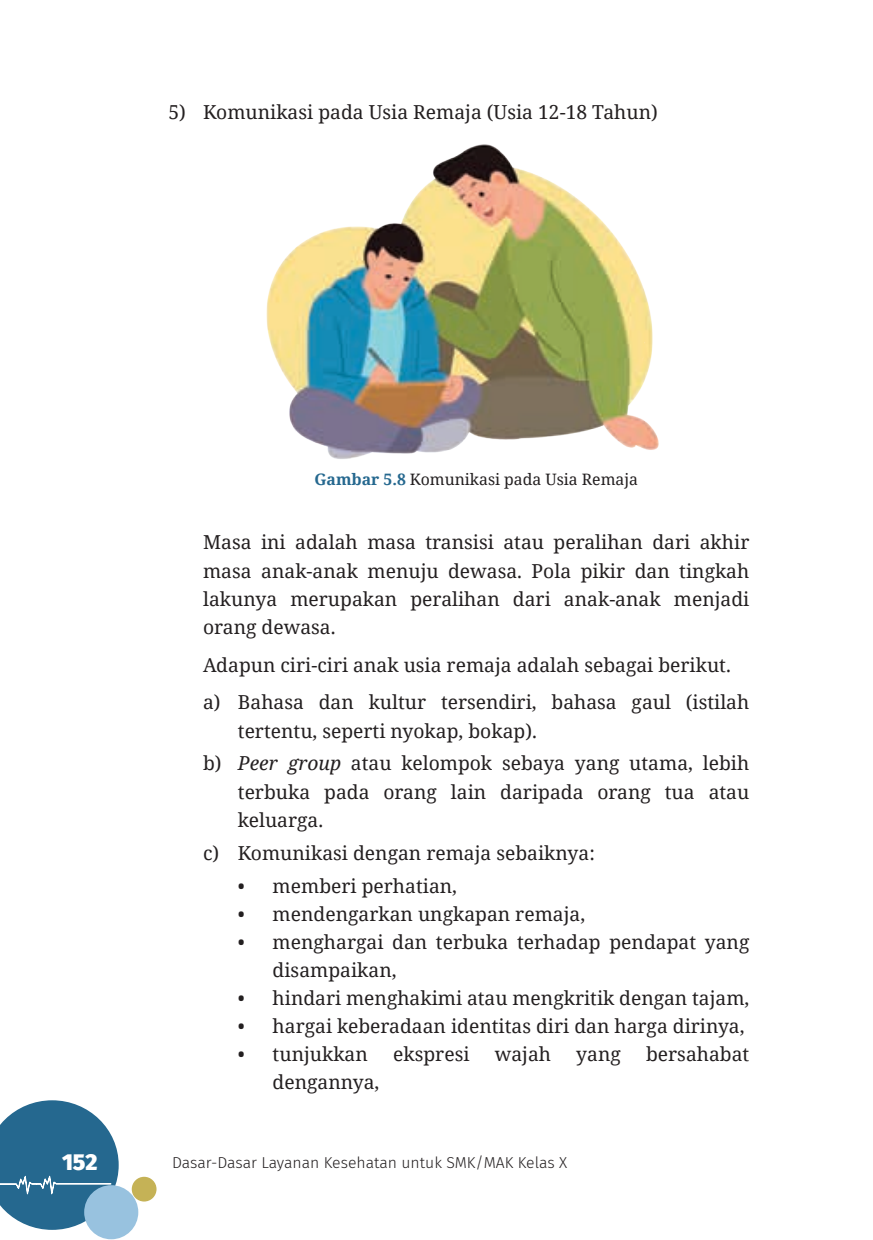
<style>
.page{position:relative;width:873px;height:1240px;background:#fff}
.page>*{position:absolute;margin:0;border:0;box-sizing:border-box;transform-origin:0 0}
.t1{font:900 22.75px "Fira Sans";color:#fff}
.t2{font:19.25px/28px "Noto Serif";color:#231f20}
.t3{font:300 15.75px "Fira Sans";color:#231f20}
.t4{font:15.75px "Noto Serif";color:#231f20}
.s1{font-weight:700;color:#25688f}
.s2{font-style:italic}
</style>
<div class="page">
<div style="left:84px;top:1184px;width:54px;height:54px;background:#98c2df;border-radius:50%"></div>
<div style="left:132px;top:1176px;width:24px;height:25px;background:#c5b256;border-radius:50%"></div>
<svg style="left:0;top:1100px;width:119px;height:129px"></svg>
<img style="left:266px;top:144px;width:393px;height:315px">
<p class="t2" style="left:168px;top:98px;width:490px">5) Komunikasi pada Usia Remaja (Usia 12-18 Tahun)</p>
<p class="t4" style="left:314px;top:468px;width:325px"><span class="s1">Gambar 5.8</span> Komunikasi pada Usia Remaja</p>
<p class="t2" style="left:203px;top:527px;width:547px;text-align:justify">Masa ini adalah masa transisi atau peralihan dari akhir masa anak-anak menuju dewasa. Pola pikir dan tingkah lakunya merupakan peralihan dari anak-anak menjadi orang dewasa.</p>
<p class="t2" style="left:203px;top:644px;width:547px;line-height:38px">Adapun ciri-ciri anak usia remaja adalah sebagai berikut. a) Bahasa dan kultur tersendiri, bahasa gaul (istilah</p>
<p class="t2" style="left:203px;top:713px;width:547px;line-height:32.9px;text-indent:35px">tertentu, seperti nyokap, bokap).<br>b) <span class="s2">Peer group</span> atau kelompok sebaya yang utama, lebih</p>
<p class="t2" style="left:238px;top:776px;width:512px">terbuka pada orang lain daripada orang tua atau keluarga.</p>
<p class="t2" style="left:203px;top:837px;width:393px">c) Komunikasi dengan remaja sebaiknya:</p>
<p class="t2" style="left:238px;top:870px;width:221px">• memberi perhatian,</p>
<p class="t2" style="left:238px;top:898px;width:348px">• mendengarkan ungkapan remaja,</p>
<p class="t2" style="left:272px;top:926px;width:478px;text-indent:-35px">• menghargai dan terbuka terhadap pendapat yang disampaikan,</p>
<p class="t2" style="left:238px;top:982px;width:512px">• hindari menghakimi atau mengkritik dengan tajam,</p>
<p class="t2" style="left:238px;top:1010px;width:508px">• hargai keberadaan identitas diri dan harga dirinya,</p>
<p class="t2" style="left:238px;top:1038px;width:131px">• tunjukkan</p>
<p class="t2" style="left:393px;top:1038px;width:78px">ekspresi</p>
<p class="t2" style="left:494px;top:1038px;width:58px">wajah</p>
<p class="t2" style="left:576px;top:1038px;width:46px">yang</p>
<p class="t2" style="left:645px;top:1038px;width:105px">bersahabat</p>
<p class="t2" style="left:272px;top:1066px;width:108px">dengannya,</p>
<p class="t1" style="left:62px;top:1141px;width:37px">152</p>
<p class="t3" style="left:172px;top:1150px;width:396px">Dasar-Dasar Layanan Kesehatan untuk SMK/MAK Kelas X</p>
</div>
